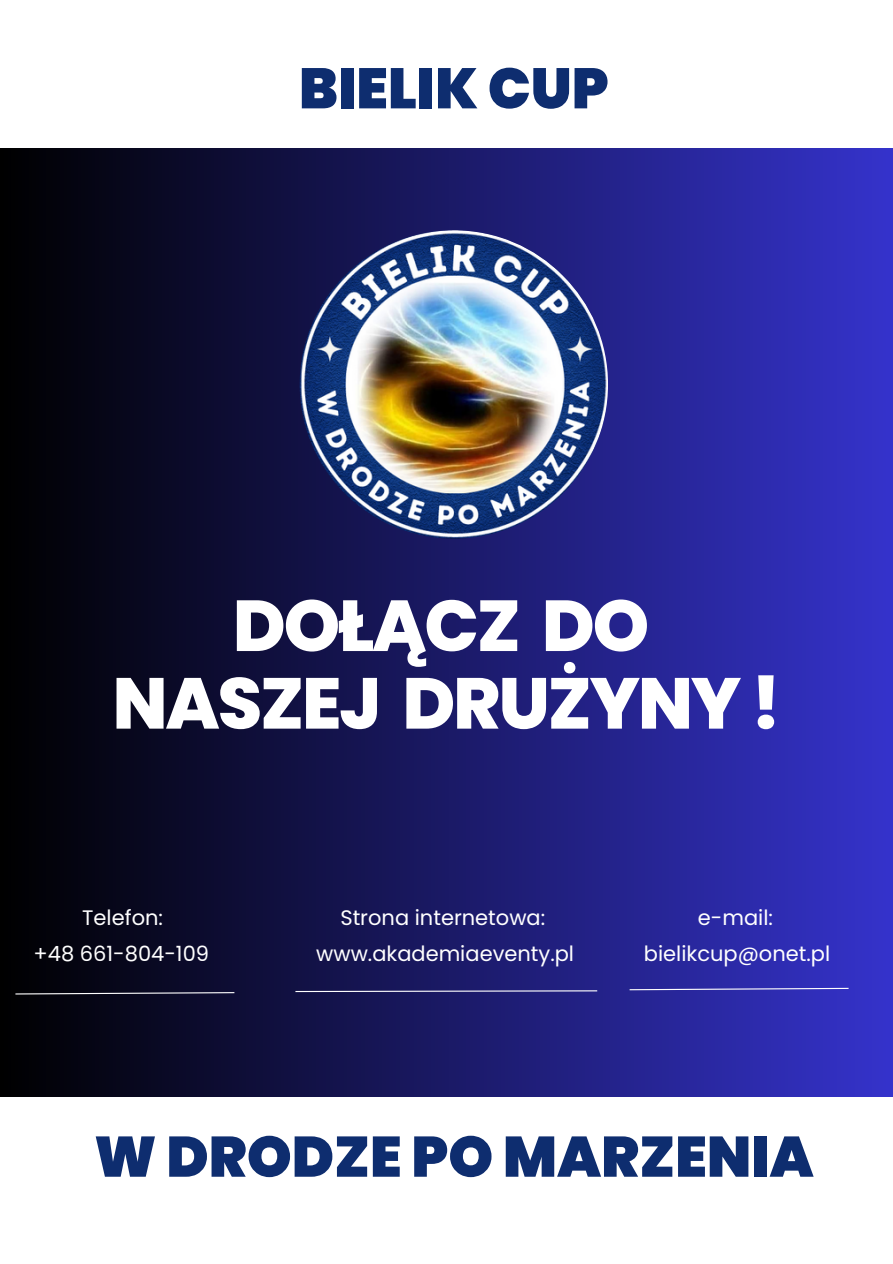
<style>
.page{position:relative;width:893px;height:1264px;background:#fff}
.page>*{position:absolute;margin:0;border:0;box-sizing:border-box;transform-origin:0 0}
.t1{font:800 72px "Poppins";letter-spacing:-.03em;color:#fff}
.t2{font:900 57px "Poppins";color:#0e2d6f}
.t3{font:21px "Poppins";color:#fff}
</style>
<div class="page">
<div style="left:0;top:148px;width:892px;height:948px;background:linear-gradient(to right,#000,#3533cb)"></div>
<img style="left:299px;top:230px;width:309px;height:308px;border-radius:50%">
<svg style="left:14px;top:991px;width:221px;height:4px"></svg>
<svg style="left:628px;top:987px;width:221px;height:3px"></svg>
<svg style="left:294px;top:989px;width:304px;height:3px"></svg>
<p class="t2" style="left:299px;top:48px;width:311px">BIELIK CUP</p>
<p class="t1" style="left:233px;top:575px;width:418px">DOŁĄCZ DO</p>
<p class="t1" style="left:112px;top:653px;width:670px">NASZEJ DRUŻYNY !</p>
<p class="t3" style="left:82px;top:903px;width:82px">Telefon:</p>
<p class="t3" style="left:340px;top:903px;width:206px">Strona internetowa:</p>
<p class="t3" style="left:697px;top:903px;width:77px">e-mail:</p>
<p class="t3" style="left:33px;top:938px;width:177px">+48 661-804-109</p>
<p class="t3" style="left:316px;top:938px;width:259px">www.akademiaeventy.pl</p>
<p class="t3" style="left:643px;top:938px;width:188px">bielikcup@onet.pl</p>
<p class="t2" style="left:94px;top:1116px;width:721px">W DRODZE PO MARZENIA</p>
</div>
